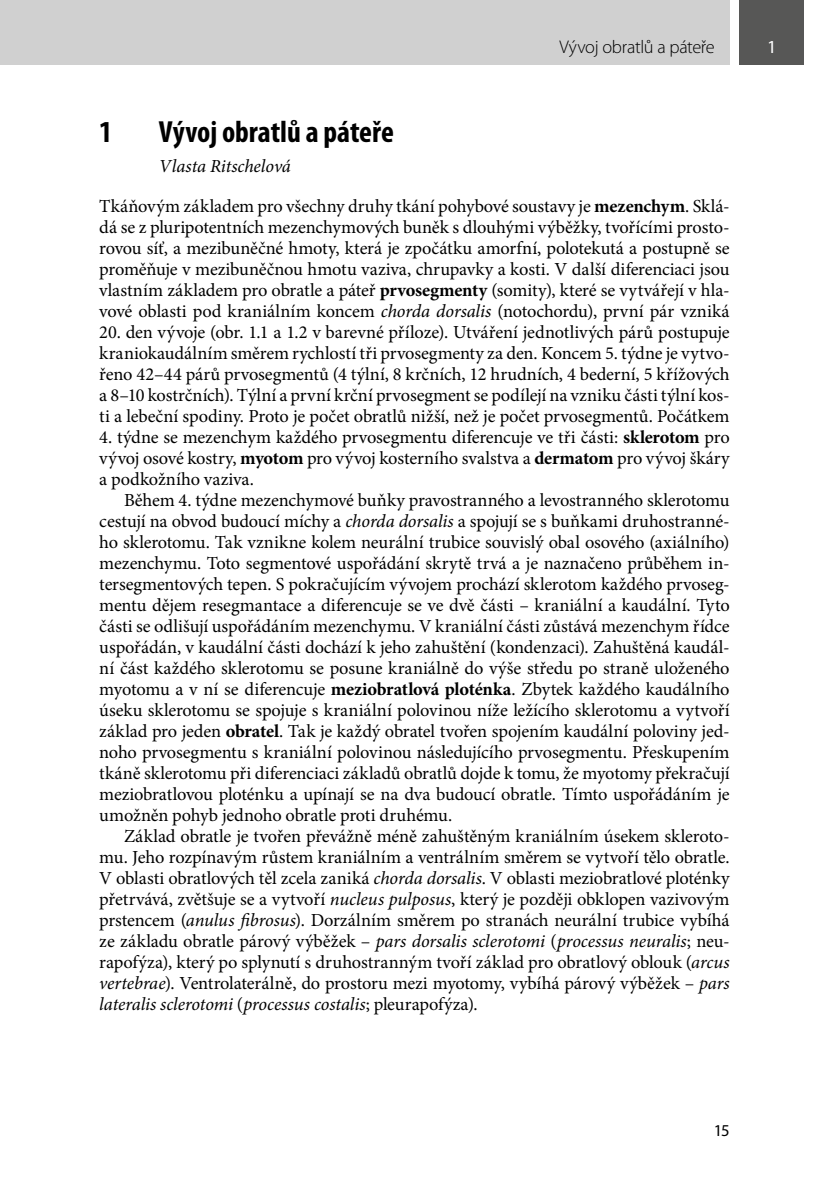
<style>
.page{position:relative;width:829px;height:1191px;background:#fff}
.page>*{position:absolute;margin:0;border:0;box-sizing:border-box;transform-origin:0 0}
.t1{font:700 condensed 30.62px "Myriad Pro";color:#000}
.t2{font:18.38px/21px "Minion Pro";letter-spacing:-.005em;color:#000;text-align:justify}
.t3{font:300 18.38px "Myriad Pro";letter-spacing:-.02em;color:#000}
.t4{font:18.38px "Myriad Pro";color:#fff}
.t5{font:16.62px "Myriad Pro";color:#000}
.s1{font-style:italic}
.s2{font-weight:700}
</style>
<div class="page">
<div style="left:739px;top:0;width:65px;height:64px;background:#575756"></div>
<div style="left:0;top:0;width:729px;height:64px;background:#d0d0d0"></div>
<p class="t3" style="left:559px;top:37px;width:157px">Vývoj obratlů a páteře</p>
<p class="t4" style="left:767px;top:36px;width:11px">1</p>
<h1 class="t1" style="left:99px;top:113px;width:15px">1</h1>
<h1 class="t1" style="left:159px;top:113px;width:236px">Vývoj obratlů a páteře</h1>
<p class="t2" style="left:99px;top:147px;width:632px;line-height:39.4px;text-indent:60px"><span class="s1">Vlasta Ritschelová<br></span>Tkáňovým základem pro všechny druhy tkání pohybové soustavy je <span class="s2">mezenchym</span>. Sklá-</p>
<p class="t2" style="left:99px;top:216px;width:632px">dá se z pluripotentních mezenchymových buněk s dlouhými výběžky, tvořícími prosto&shy;rovou síť, a mezibuněčné hmoty, která je zpočátku amorfní, polotekutá a postupně se proměňuje v mezibuněčnou hmotu vaziva, chrupavky a kosti. V další diferenciaci jsou vlastním základem pro obratle a páteř <span class="s2">prvosegmenty</span> (somity), které se vytvářejí v hla&shy;vové oblasti pod kraniálním koncem <span class="s1">chorda dorsalis</span> (notochordu), první pár vzniká</p>
<p class="t2" style="left:99px;top:321px;width:632px">20. den vývoje (obr. 1.1 a 1.2 v barevné příloze). Utváření jednotlivých párů postupuje kraniokaudálním směrem rychlostí tři prvosegmenty za den. Koncem 5. týdne je vytvo&shy;řeno 42–44 párů prvosegmentů (4 týlní, 8 krčních, 12 hrudních, 4 bederní, 5 křížových a 8–10 kostrčních). Týlní a první krční prvosegment se podílejí na vzniku části týlní kos&shy;ti a lebeční spodiny. Proto je počet obratlů nižší, než je počet prvosegmentů. Počátkem</p>
<p class="t2" style="left:99px;top:426px;width:632px">4. týdne se mezenchym každého prvosegmentu diferencuje ve tři části: <span class="s2">sklerotom</span> pro vývoj osové kostry, <span class="s2">myotom</span> pro vývoj kosterního svalstva a <span class="s2">dermatom</span> pro vývoj škáry a podkožního vaziva.</p>
<p class="t2" style="left:99px;top:489px;width:632px;text-indent:25px">Během 4. týdne mezenchymové buňky pravostranného a levostranného sklerotomu cestují na obvod budoucí míchy a <span class="s1">chorda dorsalis</span> a spojují se s buňkami druhostranné&shy;ho sklerotomu. Tak vznikne kolem neurální trubice souvislý obal osového (axiálního) mezenchymu. Toto segmentové uspořádání skrytě trvá a je naznačeno průběhem in&shy;tersegmentových tepen. S pokračujícím vývojem prochází sklerotom každého prvoseg&shy;mentu dějem resegmantace a diferencuje se ve dvě části – kraniální a kaudální. Tyto části se odlišují uspořádáním mezenchymu. V kraniální části zůstává mezenchym řídce uspořádán, v kaudální části dochází k jeho zahuštění (kondenzaci). Zahuštěná kaudál&shy;ní část každého sklerotomu se posune kraniálně do výše středu po straně uloženého myotomu a v ní se diferencuje <span class="s2">meziobratlová ploténka</span>. Zbytek každého kaudálního úseku sklerotomu se spojuje s kraniální polovinou níže ležícího sklerotomu a vytvoří základ pro jeden <span class="s2">obratel</span>. Tak je každý obratel tvořen spojením kaudální poloviny jed&shy;noho prvosegmentu s kraniální polovinou následujícího prvosegmentu. Přeskupením tkáně sklerotomu při diferenciaci základů obratlů dojde k tomu, že myotomy překračují meziobratlovou ploténku a upínají se na dva budoucí obratle. Tímto uspořádáním je umožněn pohyb jednoho obratle proti druhému.</p>
<p class="t2" style="left:99px;top:825px;width:632px;text-indent:25px">Základ obratle je tvořen převážně méně zahuštěným kraniálním úsekem skleroto&shy;mu. Jeho rozpínavým růstem kraniálním a ventrálním směrem se vytvoří tělo obratle.<br>V oblasti obratlových těl zcela zaniká <span class="s1">chorda dorsalis</span>. V oblasti meziobratlové ploténky přetrvává, zvětšuje se a vytvoří <span class="s1">nucleus pulposus</span>, který je později obklopen vazivovým prstencem (<span class="s1">anulus fibrosus</span>). Dorzálním směrem po stranách neurální trubice vybíhá ze základu obratle párový výběžek – <span class="s1">pars dorsalis sclerotomi</span> (<span class="s1">processus neuralis</span>; neu&shy;rapofýza), který po splynutí s druhostranným tvoří základ pro obratlový oblouk (<span class="s1">arcus vertebrae</span>). Ventrolaterálně, do prostoru mezi myotomy, vybíhá párový výběžek – <span class="s1">pars lateralis sclerotomi</span> (<span class="s1">processus costalis</span>; pleurapofýza).</p>
<p class="t5" style="left:713px;top:1120px;width:17px">15</p>
</div>
